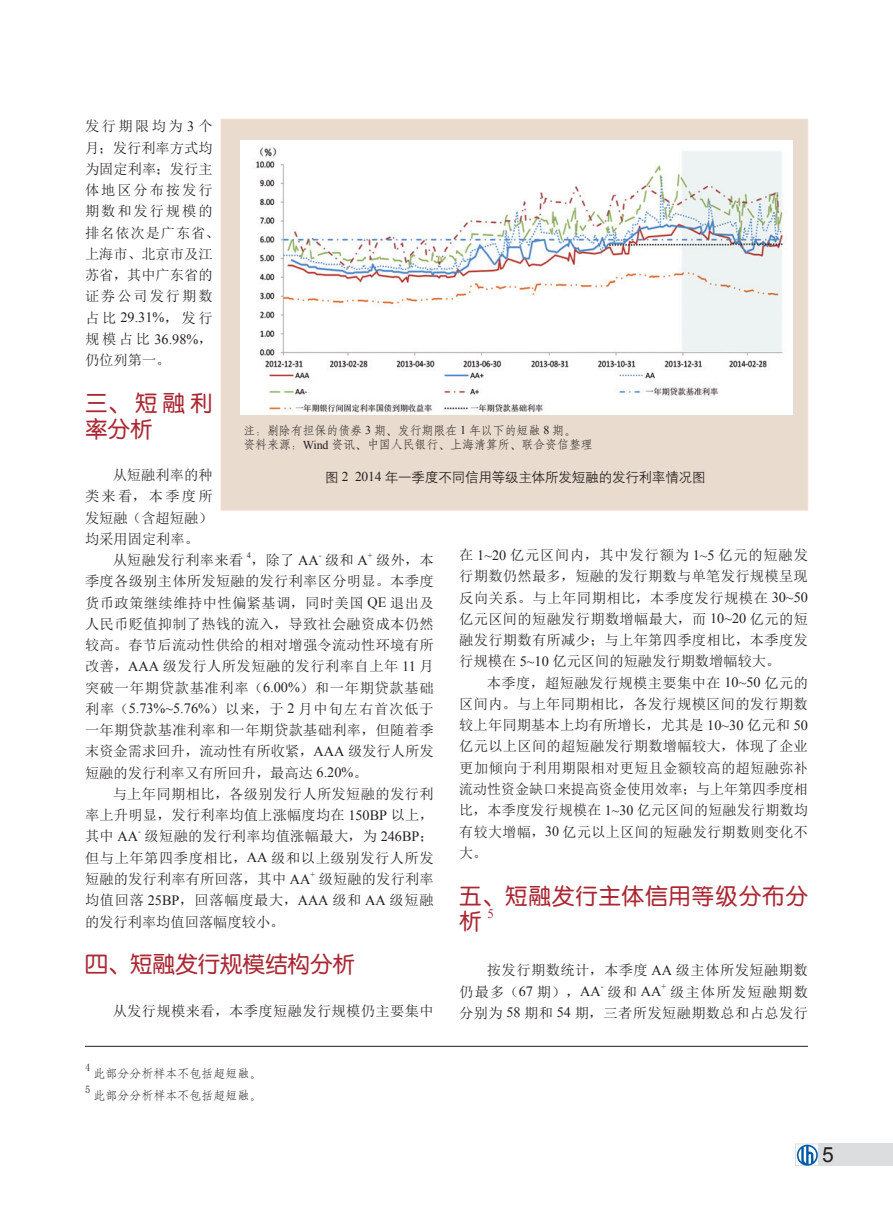
<style>
.page{position:relative;width:893px;height:1212px;background:#fff}
.page>*{position:absolute;margin:0;border:0;box-sizing:border-box;transform-origin:0 0}
.t1{font:22.5px/25.5px "FZY3 JW GB1 0";letter-spacing:.04em;color:#aa2733}
.t2{font:22.5px "FZY3 JW GB1 0";color:#aa2733}
.t3{font:21px "Arial";color:#231f20}
.正文{font:14.25px/21.3px "Sim Sun";letter-spacing:.02em;color:#231f20;text-align:justify}
.正文-2{font:14.25px/21.3px "Sim Sun";letter-spacing:.065em;color:#231f20}
.t4{font:13.5px "FZZDXJW GB1 0";letter-spacing:-.01em;color:#231f20}
.t5{font:13.05px "Times New Roman";color:#aa2733}
.t6{font:12px "H Yd 1 gj";letter-spacing:-.01em;color:#231f20}
.t7{font:10.5px "Sim Sun";color:#231f20}
.正文-3{font:8.25px "Times New Roman";color:#231f20}
.s1{font-family:"Times New Roman"}
</style>
<div class="page">
<div style="left:818px;top:1143px;width:75px;height:23px;background:#dcdddf"></div>
<div style="left:795px;top:1143px;width:27px;height:23px;border:1px solid #dcdddf"></div>
<svg style="left:797px;top:1145px;width:21px;height:21px"></svg>
<div style="left:221px;top:119px;width:587px;height:391px;background:#e9dbce;border:1px solid #f7dace"></div>
<hr style="left:85px;top:1046px;width:723px;height:1px;background:#231f20">
<img style="left:240px;top:140px;width:553px;height:274px">
<p class="正文-2" style="left:85px;top:116px;width:136px">发行期限均为 <span class="s1">3</span> 个月；发行利率方式均为固定利率；发行主体地区分布按发行期数和发行规模的排名依次是广东省、上海市、北京市及江苏省，其中广东省的证券公司发行期数占比 <span class="s1">29.31%</span>，发行规模占比 <span class="s1">36.98%</span>，仍位列第一。</p>
<p class="t1" style="left:85px;top:391px;width:129px">三、短融利率分析</p>
<p class="正文" style="left:85px;top:464px;width:129px;text-indent:28px">从短融利率的种类来看，本季度所发短融（含超短融）均采用固定利率。</p>
<p class="正文" style="left:113px;top:549px;width:132px">从短融发行利率来看</p>
<p class="正文-3" style="left:247px;top:550px;width:6px">4</p>
<p class="正文" style="left:251px;top:549px;width:118px">，除了 <span class="s1">AA</span> 级和 <span class="s1">A</span></p>
<p class="t6" style="left:243px;top:424px;width:334px">注：剔除有担保的债券 <span class="s1">3</span> 期、发行期限在 <span class="s1">1</span> 年以下的短融 <span class="s1">8</span> 期。</p>
<p class="t6" style="left:243px;top:439px;width:351px">资料来源：<span class="s1">Wind</span> 资讯、中国人民银行、上海清算所、联合资信整理</p>
<p class="t4" style="left:325px;top:470px;width:382px">图 <span class="s1">2 2014</span> 年一季度不同信用等级主体所发短融的发行利率情况图</p>
<p class="正文" style="left:459px;top:544px;width:350px">在 <span class="s1">1~20</span> 亿元区间内，其中发行额为 <span class="s1">1~5</span> 亿元的短融发行期数仍然最多，短融的发行期数与单笔发行规模呈现反向关系。与上年同期相比，本季度发行规模在 <span class="s1">30~50</span>亿元区间的短融发行期数增幅最大，而 <span class="s1">10~20</span> 亿元的短融发行期数有所减少；与上年第四季度相比，本季度发行规模在 <span class="s1">5~10</span> 亿元区间的短融发行期数增幅较大。</p>
<p class="正文" style="left:459px;top:672px;width:350px;text-indent:28px">本季度，超短融发行规模主要集中在 <span class="s1">10~50</span> 亿元的区间内。与上年同期相比，各发行规模区间的发行期数较上年同期基本上均有所增长，尤其是 <span class="s1">10~30</span> 亿元和 <span class="s1">50</span>亿元以上区间的超短融发行期数增幅较大，体现了企业更加倾向于利用期限相对更短且金额较高的超短融弥补流动性资金缺口来提高资金使用效率；与上年第四季度相比，本季度发行规模在 <span class="s1">1~30</span> 亿元区间的短融发行期数均有较大增幅，<span class="s1">30</span> 亿元以上区间的短融发行期数则变化不大。</p>
<p class="t1" style="left:459px;top:884px;width:350px">五、短融发行主体信用等级分布分析</p>
<p class="正文-3" style="left:319px;top:550px;width:4px">-</p>
<p class="正文-3" style="left:368px;top:550px;width:6px">+</p>
<p class="正文" style="left:85px;top:549px;width:350px;text-indent:291px">级外，本季度各级别主体所发短融的发行利率区分明显。本季度货币政策继续维持中性偏紧基调，同时美国 <span class="s1">QE</span> 退出及人民币贬值抑制了热钱的流入，导致社会融资成本仍然较高。春节后流动性供给的相对增强令流动性环境有所改善，<span class="s1">AAA</span> 级发行人所发短融的发行利率自上年 <span class="s1">11</span> 月突破一年期贷款基准利率（<span class="s1">6.00%</span>）和一年期贷款基础利率（<span class="s1">5.73%~5.76%</span>）以来，于 <span class="s1">2</span> 月中旬左右首次低于一年期贷款基准利率和一年期贷款基础利率，但随着季末资金需求回升，流动性有所收紧，<span class="s1">AAA</span> 级发行人所发短融的发行利率又有所回升，最高达 <span class="s1">6.20%</span>。</p>
<p class="正文" style="left:85px;top:783px;width:350px;text-indent:28px">与上年同期相比，各级别发行人所发短融的发行利率上升明显，发行利率均值上涨幅度均在 <span class="s1">150BP</span> 以上，其中 <span class="s1">AA</span></p>
<p class="正文" style="left:85px;top:826px;width:350px;text-indent:59px">级短融的发行利率均值涨幅最大，为 <span class="s1">246BP</span>；但与上年第四季度相比，<span class="s1">AA</span> 级和以上级别发行人所发短融的发行利率有所回落，其中 <span class="s1">AA</span></p>
<p class="正文-3" style="left:138px;top:826px;width:4px">-</p>
<p class="正文-3" style="left:310px;top:868px;width:6px">+</p>
<p class="正文" style="left:85px;top:868px;width:350px;text-indent:234px">级短融的发行利率均值回落 <span class="s1">25BP</span>，回落幅度最大，<span class="s1">AAA</span> 级和 <span class="s1">AA</span> 级短融的发行利率均值回落幅度较小。</p>
<p class="t2" style="left:85px;top:952px;width:271px">四、短融发行规模结构分析</p>
<p class="正文" style="left:113px;top:1000px;width:322px">从发行规模来看，本季度短融发行规模仍主要集中</p>
<p class="t5" style="left:487px;top:905px;width:8px">5</p>
<p class="正文" style="left:459px;top:959px;width:350px;text-indent:28px">按发行期数统计，本季度 <span class="s1">AA</span> 级主体所发短融期数仍最多（<span class="s1">67</span> 期），<span class="s1">AA</span></p>
<p class="正文-3" style="left:601px;top:981px;width:4px">-</p>
<p class="正文" style="left:607px;top:981px;width:56px">级和 <span class="s1">AA</span></p>
<p class="正文-3" style="left:661px;top:981px;width:6px">+</p>
<p class="正文" style="left:459px;top:981px;width:350px;text-align:right">级主体所发短融期数<br>分别为 <span class="s1">58</span> 期和 <span class="s1">54</span> 期，三者所发短融期数总和占总发行</p>
<p class="t7" style="left:85px;top:1062px;width:7px">4</p>
<p class="t6" style="left:93px;top:1067px;width:169px">此部分分析样本不包括超短融。</p>
<p class="t7" style="left:85px;top:1083px;width:7px">5</p>
<p class="t6" style="left:93px;top:1089px;width:169px">此部分分析样本不包括超短融。</p>
<h2 class="t3" style="left:822px;top:1141px;width:13px">5</h2>
</div>
